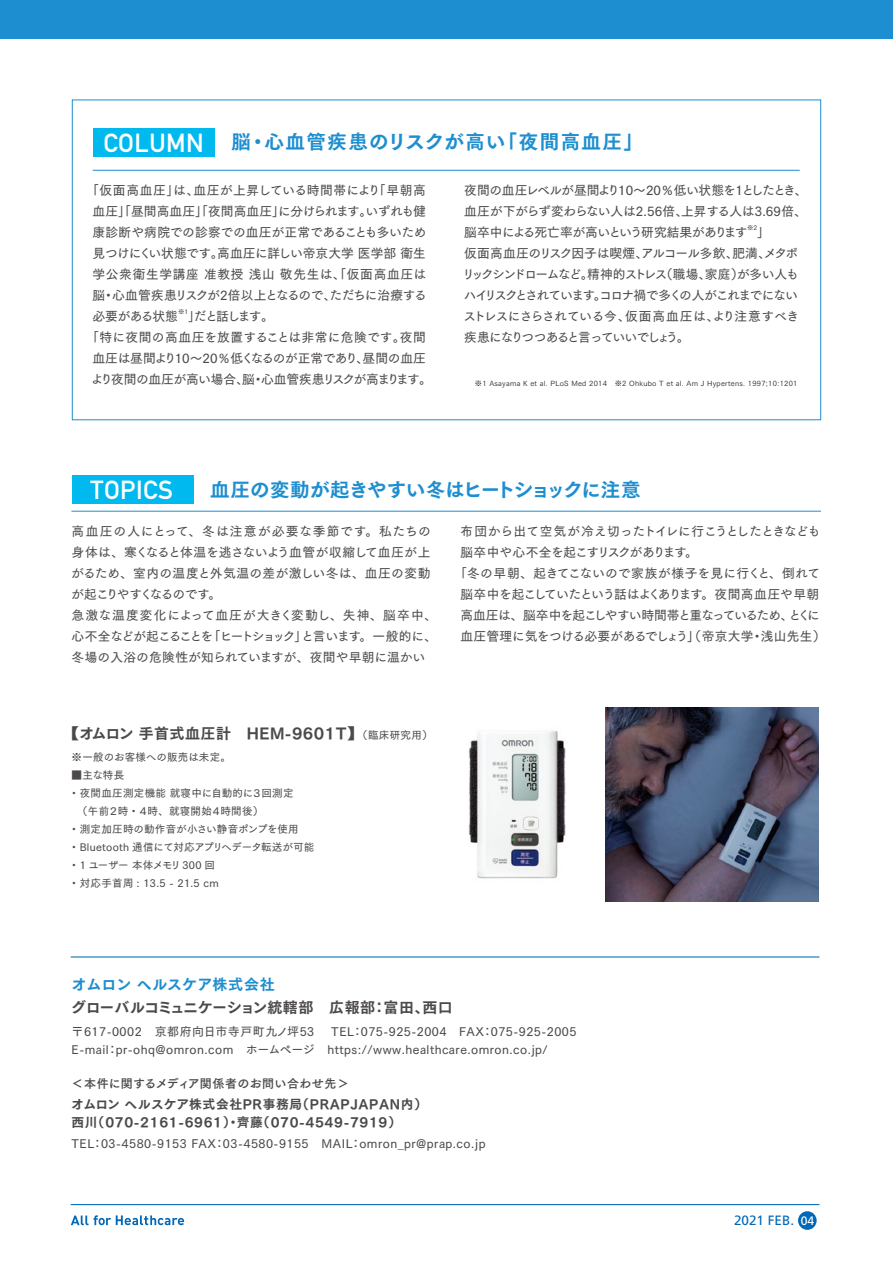
<style>
.page{position:relative;width:893px;height:1263px;background:#fff}
.page>*{position:absolute;margin:0;border:0;box-sizing:border-box;transform-origin:0 0}
.t1{font:700 25.8px "DIN Alternate";letter-spacing:.02em;color:#fff}
.t2{font:19.5px "Tsuku Go Pro E";letter-spacing:.075em;color:#1d8ecf}
.t3{font:19.5px "Tsuku Go Pro E";letter-spacing:-.015em;color:#1d8ecf}
.t4{font:15px "Tsuku Go Pro E";letter-spacing:.025em;color:#4c4948}
.t5{font:15px "Tsuku Go Pro E";letter-spacing:-.02em;color:#4c4948}
.t6{font:15px "Tsuku Go Pro E";letter-spacing:.01em;color:#1d8ecf}
.t7{font:13.5px "Frutiger";color:#0068b7}
.t8{font:12.75px/21px "Tsuku Go Pro D";letter-spacing:-.025em;color:#4c4948;text-align:justify}
.t9{font:12.75px/21px "Tsuku Go Pro D";letter-spacing:.01em;color:#4c4948}
.t10{font:12.75px/21px "Tsuku Go Pro D";letter-spacing:-.09em;color:#4c4948}
.t11{font:12.75px/18.8px "Tsuku Go Pro E";letter-spacing:.05em;color:#4c4948}
.t12{font:12.75px "Tsuku Go Pro D";letter-spacing:-.075em;color:#4c4948}
.t13{font:12.75px "Tsuku Go Pro D";letter-spacing:.02em;color:#4c4948}
.t14{font:12.75px "Tsuku Go Pro D";letter-spacing:.015em;color:#4c4948}
.t15{font:12.75px "Tsuku Go Pro D";letter-spacing:-.06em;color:#4c4948}
.t16{font:12px/17.2px "Tsuku Go Pro D";letter-spacing:.04em;color:#4c4948}
.t17{font:12px "Tsuku Go Pro B";letter-spacing:.02em;color:#4c4948}
.t18{font:10.5px/18px "Tsuku Go Pro D";letter-spacing:.03em;color:#4c4948}
.t19{font:10.5px "Tsuku Go Pro D";letter-spacing:.01em;color:#4c4948}
.t20{font:7.2px "Tsuku Go Pro R";letter-spacing:.04em;color:#221815}
.t21{font:6.3px "Tsuku Go Pro D";color:#4c4948}
.s1{font-family:"DIN Alternate";font-weight:700;font-size:25.8px;color:#fff}
.s2{font-family:"Tsuku Go Pro D";font-size:10.5px}
.s3{font-size:12.15px;color:#fff}
</style>
<div class="page">
<div style="left:0;top:0;width:893px;height:38px;background:#1d8ecf"></div>
<div style="left:72px;top:476px;width:122px;height:28px;background:#00b9ef"></div>
<hr style="left:71px;top:511px;width:750px;height:1px;background:#1d8ecf">
<div style="left:94px;top:128px;width:121px;height:29px;background:#00b9ef"></div>
<hr style="left:93px;top:170px;width:707px;height:1px;background:#1d8ecf">
<hr style="left:71px;top:956px;width:748px;height:1px;background:#0068b7">
<img style="left:605px;top:707px;width:213px;height:195px">
<img style="left:468px;top:730px;width:98px;height:149px">
<hr style="left:71px;top:1204px;width:748px;height:1px;background:#0068b7">
<div style="left:798px;top:1211px;width:19px;height:19px;background:#0068b7;border-radius:50%"></div>
<svg style="left:71px;top:1215px;width:113px;height:10px"></svg>
<h2 class="t2" style="left:103px;top:125px;width:541px"><span class="s1">COLUMN</span> 脳・心血管疾患のリスクが高い「夜間高血圧」</h2>
<p class="t8" style="left:92px;top:178px;width:336px;text-indent:-6px">「仮面高血圧」は、血圧が上昇している時間帯により「早朝高血圧」「昼間高血圧」「夜間高血圧」に分けられます。いずれも健康診断や病院での診察での血圧が正常であることも多いため見つけにくい状態です。高血圧に詳しい帝京大学 医学部 衛生学公衆衛生学講座 准教授 浅山 敬先生は、「仮面高血圧は脳・心血管疾患リスクが2倍以上となるので、ただちに治療する必要がある状態</p>
<p class="t8" style="left:464px;top:178px;width:344px">夜間の血圧レベルが昼間より10～20％低い状態を1としたとき、血圧が下がらず変わらない人は2.56倍、上昇する人は3.69倍、脳卒中による死亡率が高いという研究結果があります</p>
<p class="t21" style="left:747px;top:223px;width:12px">※2</p>
<p class="t10" style="left:462px;top:220px;width:339px;text-indent:295px">」<br>仮面高血圧のリスク因子は喫煙、アルコール多飲、肥満、メタボリックシンドロームなど。精神的ストレス（職場、家庭）が多い人もハイリスクとされています。コロナ禍で多くの人がこれまでにないストレスにさらされている今、仮面高血圧は、より注意すべき疾患になりつつあると言っていいでしょう。</p>
<p class="t21" style="left:178px;top:307px;width:12px">※1</p>
<p class="t8" style="left:188px;top:304px;width:87px">」だと話します。</p>
<p class="t14" style="left:86px;top:326px;width:341px">「特に夜間の高血圧を放置することは非常に危険です。夜間</p>
<p class="t8" style="left:92px;top:346px;width:335px">血圧は昼間より10～20％低くなるのが正常であり、昼間の血圧</p>
<p class="t8" style="left:91px;top:367px;width:343px">より夜間の血圧が高い場合、脳・心血管疾患リスクが高まります。</p>
<p class="t20" style="left:475px;top:378px;width:324px">※1 Asayama K et al. PLoS Med 2014　※2 Ohkubo T et al. Am J Hypertens. 1997;10:1201</p>
<h2 class="t3" style="left:210px;top:472px;width:432px">血圧の変動が起きやすい冬はヒートショックに注意</h2>
<h1 class="t1" style="left:91px;top:470px;width:84px">TOPICS</h1>
<p class="t9" style="left:71px;top:519px;width:367px">高血圧の人にとって、冬は注意が必要な季節です。私たちの身体は、寒くなると体温を逃さないよう血管が収縮して血圧が上がるため、室内の温度と外気温の差が激しい冬は、血圧の変動が起こりやすくなるのです。<br>急激な温度変化によって血圧が大きく変動し、失神、脳卒中、心不全などが起こることを「ヒートショック」と言います。一般的に、冬場の入浴の危険性が知られていますが、夜間や早朝に温かい</p>
<p class="t8" style="left:460px;top:519px;width:362px">布団から出て空気が冷え切ったトイレに行こうとしたときなども</p>
<p class="t15" style="left:460px;top:541px;width:239px">脳卒中や心不全を起こすリスクがあります。</p>
<p class="t13" style="left:454px;top:562px;width:368px">「冬の早朝、起きてこないので家族が様子を見に行くと、倒れて</p>
<p class="t12" style="left:460px;top:583px;width:360px">脳卒中を起こしていたという話はよくあります。夜間高血圧や早朝</p>
<p class="t12" style="left:460px;top:604px;width:361px">高血圧は、脳卒中を起こしやすい時間帯と重なっているため、とくに</p>
<p class="t8" style="left:460px;top:624px;width:367px">血圧管理に気をつける必要があるでしょう」（帝京大学・浅山先生）</p>
<p class="t4" style="left:64px;top:720px;width:370px">【オムロン 手首式血圧計　HEM-9601T】<span class="s2">（臨床研究用）</span></p>
<p class="t19" style="left:72px;top:749px;width:161px">※一般のお客様への販売は未定。</p>
<p class="t18" style="left:69px;top:765px;width:247px">■主な特長<br>・夜間血圧測定機能 就寝中に自動的に３回測定<br>　（午前２時・４時、就寝開始４時間後）<br>・測定加圧時の動作音が小さい静音ポンプを使用　・Bluetooth 通信にて対応アプリへデータ転送が可能・1 ユーザー 本体メモリ300 回<br>・対応手首周 : 13.5 - 21.5 cm</p>
<p class="t6" style="left:72px;top:971px;width:205px">オムロン ヘルスケア株式会社</p>
<p class="t5" style="left:71px;top:993px;width:383px">グローバルコミュニケーション統轄部　広報部：富田、西口</p>
<p class="t16" style="left:72px;top:1022px;width:506px">〒617-0002　京都府向日市寺戸町九ノ坪53 　TEL：075-925-2004 FAX：075-925-2005<br>E-mail：pr-ohq@omron.com　ホームページ　https://www.healthcare.omron.co.jp/</p>
<p class="t17" style="left:72px;top:1073px;width:279px">＜本件に関するメディア関係者のお問い合わせ先＞</p>
<p class="t11" style="left:71px;top:1093px;width:364px">オムロン ヘルスケア株式会社PR事務局（PRAPJAPAN内）　西川（070-2161-6961）・齊藤（070-4549-7919）</p>
<p class="t16" style="left:72px;top:1134px;width:415px">TEL：03-4580-9153 FAX：03-4580-9155　MAIL：omron_pr@prap.co.jp</p>
<p class="t7" style="left:734px;top:1212px;width:82px">2021 FEB. <span class="s3">04</span></p>
</div>
